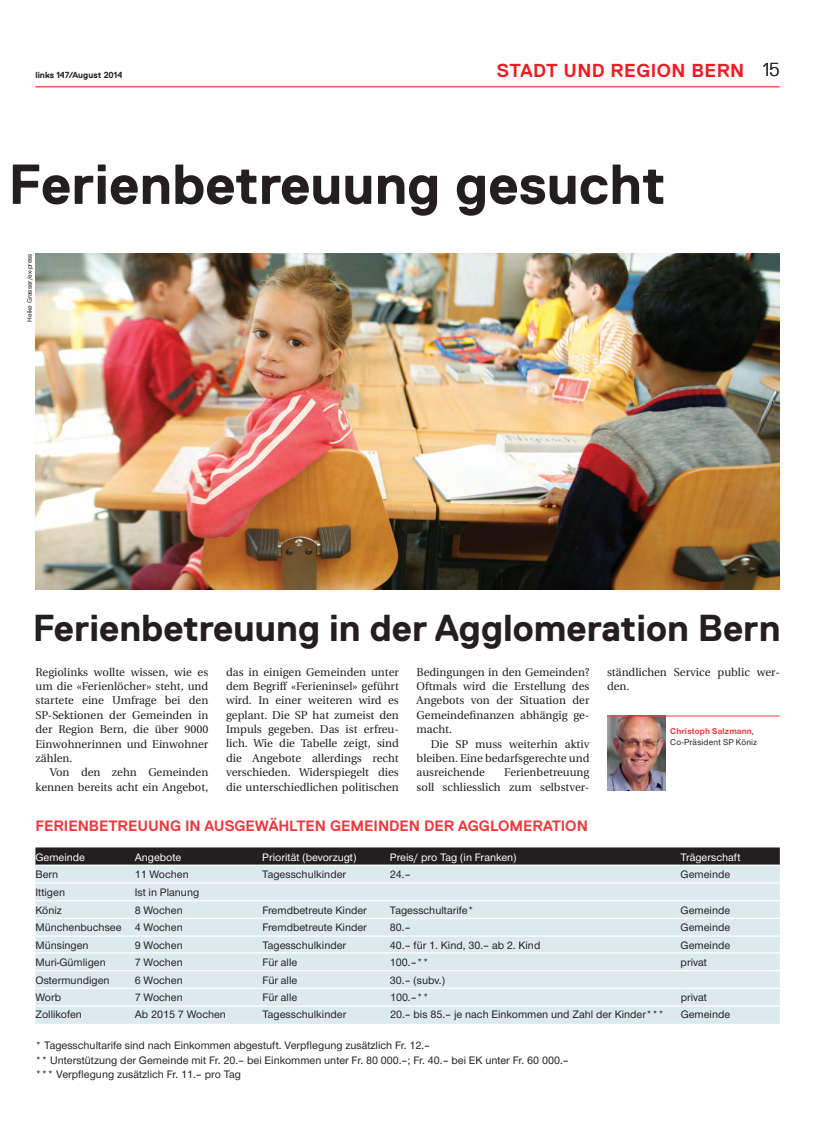
<style>
.page{position:relative;width:833px;height:1134px;background:#fff}
.page>*{position:absolute;margin:0;border:0;box-sizing:border-box;transform-origin:0 0}
.t1{font:700 56.25px "Replica";color:#231f20}
.t2{font:700 37.5px "Replica";color:#231f20}
.t3{font:700 18.75px "Replica";letter-spacing:.025em;color:#ee1d23}
.t4{font:700 15px "Replica";letter-spacing:-.005em;color:#ee3a3e}
.t5{font:11.25px/14.4px "Utopia";color:#231f20;text-align:justify}
.t6{font:500 11.25px/14.4px "Nimbus San Nov";color:#231f20}
.t7{font:500 11.25px "Nimbus San Nov";color:#fff}
.t8{font:500 8.75px/11.9px "Nimbus San Nov";letter-spacing:.02em;color:#231f20}
.t9{font:700 8.75px "Replica";color:#231f20}
.t10{font:500 6.88px "Nimbus San Nov";color:#231f20}
.s1{font-weight:300;color:#231f20}
.s2{font-weight:700;color:#ee3a3e}
.s3{color:#231f20}
</style>
<div class="page">
<hr style="left:35px;top:86px;width:745px;height:1px;background:#ee3a3e">
<img style="left:35px;top:253px;width:745px;height:336px">
<div style="left:35px;top:847px;width:745px;height:17px;background:#231f20"></div>
<div style="left:35px;top:866px;width:745px;height:158px;background:#dce9ee"></div>
<hr style="left:35px;top:882px;width:100px;height:1px;background:#fff">
<hr style="left:135px;top:882px;width:127px;height:1px;background:#fff">
<hr style="left:262px;top:882px;width:128px;height:1px;background:#fff">
<hr style="left:390px;top:882px;width:290px;height:1px;background:#fff">
<hr style="left:680px;top:882px;width:100px;height:1px;background:#fff">
<hr style="left:35px;top:900px;width:100px;height:1px;background:#fff">
<hr style="left:135px;top:900px;width:127px;height:1px;background:#fff">
<hr style="left:262px;top:900px;width:128px;height:1px;background:#fff">
<hr style="left:390px;top:900px;width:290px;height:1px;background:#fff">
<hr style="left:680px;top:900px;width:100px;height:1px;background:#fff">
<hr style="left:35px;top:918px;width:100px;height:1px;background:#fff">
<hr style="left:135px;top:918px;width:127px;height:1px;background:#fff">
<hr style="left:262px;top:918px;width:128px;height:1px;background:#fff">
<hr style="left:390px;top:918px;width:290px;height:1px;background:#fff">
<hr style="left:680px;top:918px;width:100px;height:1px;background:#fff">
<hr style="left:35px;top:935px;width:100px;height:2px;background:#fff">
<hr style="left:135px;top:935px;width:127px;height:2px;background:#fff">
<hr style="left:262px;top:935px;width:128px;height:2px;background:#fff">
<hr style="left:390px;top:935px;width:290px;height:2px;background:#fff">
<hr style="left:680px;top:935px;width:100px;height:2px;background:#fff">
<hr style="left:35px;top:952px;width:100px;height:1px;background:#fff">
<hr style="left:135px;top:952px;width:127px;height:1px;background:#fff">
<hr style="left:262px;top:952px;width:128px;height:1px;background:#fff">
<hr style="left:390px;top:952px;width:290px;height:1px;background:#fff">
<hr style="left:680px;top:952px;width:100px;height:1px;background:#fff">
<hr style="left:35px;top:970px;width:100px;height:1px;background:#fff">
<hr style="left:135px;top:970px;width:127px;height:1px;background:#fff">
<hr style="left:262px;top:970px;width:128px;height:1px;background:#fff">
<hr style="left:390px;top:970px;width:290px;height:1px;background:#fff">
<hr style="left:680px;top:970px;width:100px;height:1px;background:#fff">
<hr style="left:35px;top:988px;width:100px;height:1px;background:#fff">
<hr style="left:135px;top:988px;width:127px;height:1px;background:#fff">
<hr style="left:262px;top:988px;width:128px;height:1px;background:#fff">
<hr style="left:390px;top:988px;width:290px;height:1px;background:#fff">
<hr style="left:680px;top:988px;width:100px;height:1px;background:#fff">
<hr style="left:35px;top:1005px;width:100px;height:2px;background:#fff">
<hr style="left:135px;top:1005px;width:127px;height:2px;background:#fff">
<hr style="left:262px;top:1005px;width:128px;height:2px;background:#fff">
<hr style="left:390px;top:1005px;width:290px;height:2px;background:#fff">
<hr style="left:680px;top:1005px;width:100px;height:2px;background:#fff">
<img style="left:607px;top:717px;width:59px;height:74px">
<hr style="left:607px;top:716px;width:172px;height:1px;background:#ee3a3e">
<p class="t9" style="left:35px;top:70px;width:88px">links 147/August 2014</p>
<h3 class="t3" style="left:497px;top:60px;width:284px">STADT UND REGION BERN <span class="s1">15</span></h3>
<h1 class="t1" style="left:8px;top:153px;width:659px">Ferienbetreuung gesucht</h1>
<p class="t10" style="left:25px;top:322px;width:70px;rotate:-90deg">Heike Grasser/ex-press</p>
<h2 class="t2" style="left:33px;top:607px;width:749px">Ferienbetreuung in der Agglomeration Bern</h2>
<p class="t5" style="left:226px;top:665px;width:174px">das in einigen Gemeinden unter dem Begriff «Ferieninsel» geführt wird. In einer weiteren wird es geplant. Die SP hat zumeist den Impuls gegeben. Das ist erfreu&shy;lich. Wie die Tabelle zeigt, sind die Angebote allerdings recht verschieden. Widerspiegelt dies die unterschiedlichen politischen</p>
<p class="t5" style="left:416px;top:665px;width:174px">Bedingungen in den Gemeinden?<br>Oftmals wird die Erstellung des Angebots von der Situation der Gemeindefinanzen abhängig ge&shy;macht.</p>
<p class="t5" style="left:36px;top:665px;width:174px">Regiolinks wollte wissen, wie es um die «Ferienlöcher» steht, und startete eine Umfrage bei den SP-Sektionen der Gemeinden in der Region Bern, die über 9000<br>Einwohnerinnen und Einwohner zählen.</p>
<p class="t5" style="left:36px;top:765px;width:174px;text-align:right">Von den zehn Gemeinden kennen bereits acht ein Angebot,</p>
<h3 class="t4" style="left:35px;top:818px;width:554px">FERIENBETREUUNG IN AUSGEWÄHLTEN GEMEINDEN DER AGGLOMERATION</h3>
<p class="t5" style="left:416px;top:737px;width:174px;text-indent:14px">Die SP muss weiterhin aktiv bleiben. Eine bedarfsgerechte und ausreichende</p>
<p class="t5" style="left:416px;top:765px;width:174px;text-align:right">Ferienbetreuung<br>soll schliesslich zum selbstver-</p>
<p class="t5" style="left:607px;top:665px;width:174px">ständlichen Service public wer&shy;den.</p>
<p class="t8" style="left:670px;top:725px;width:88px"><span class="s2">Christoph Salzmann</span>,<br>Co-Präsident SP Köniz</p>
<p class="t7" style="left:35px;top:850px;width:51px">Gemeinde</p>
<p class="t7" style="left:135px;top:850px;width:57px">Angebote <span class="s3">n</span></p>
<p class="t7" style="left:262px;top:850px;width:96px">Priorität (bevorzugt)</p>
<p class="t7" style="left:390px;top:850px;width:128px">Preis/ pro Tag (in Franken)</p>
<p class="t7" style="left:680px;top:850px;width:62px">Trägerschaft</p>
<p class="t6" style="left:35px;top:867px;width:24px">Bern</p>
<p class="t6" style="left:135px;top:867px;width:56px">11 Wochen</p>
<p class="t6" style="left:262px;top:867px;width:85px">Tagesschulkinder</p>
<p class="t6" style="left:390px;top:867px;width:22px">24.–</p>
<p class="t6" style="left:680px;top:867px;width:51px">Gemeinde</p>
<p class="t6" style="left:35px;top:885px;width:31px">Ittigen</p>
<p class="t6" style="left:135px;top:885px;width:66px">Ist in Planung</p>
<p class="t6" style="left:35px;top:903px;width:28px">Köniz</p>
<p class="t6" style="left:135px;top:903px;width:50px">8 Wochen</p>
<p class="t6" style="left:262px;top:903px;width:106px">Fremdbetreute Kinder</p>
<p class="t6" style="left:390px;top:903px;width:85px">Tagesschultarife*</p>
<p class="t6" style="left:680px;top:903px;width:51px">Gemeinde</p>
<p class="t6" style="left:35px;top:920px;width:149px">Münchenbuchsee 4 Wochen</p>
<p class="t6" style="left:262px;top:920px;width:106px">Fremdbetreute Kinder</p>
<p class="t6" style="left:390px;top:920px;width:22px">80.–</p>
<p class="t6" style="left:680px;top:920px;width:51px">Gemeinde</p>
<p class="t6" style="left:35px;top:938px;width:55px">Münsingen</p>
<p class="t6" style="left:135px;top:938px;width:50px">9 Wochen</p>
<p class="t6" style="left:262px;top:938px;width:85px">Tagesschulkinder</p>
<p class="t6" style="left:390px;top:938px;width:152px">40.– für 1. Kind, 30.– ab 2. Kind</p>
<p class="t6" style="left:680px;top:938px;width:51px">Gemeinde</p>
<p class="t6" style="left:35px;top:955px;width:72px">Muri-Gümligen</p>
<p class="t6" style="left:135px;top:955px;width:50px">7 Wochen</p>
<p class="t6" style="left:262px;top:955px;width:37px">Für alle</p>
<p class="t6" style="left:390px;top:955px;width:40px">100.–**</p>
<p class="t6" style="left:680px;top:955px;width:28px">privat</p>
<p class="t6" style="left:36px;top:973px;width:76px">Ostermundigen</p>
<p class="t6" style="left:135px;top:973px;width:50px">6 Wochen</p>
<p class="t6" style="left:262px;top:973px;width:37px">Für alle</p>
<p class="t6" style="left:390px;top:973px;width:57px">30.– (subv.)</p>
<p class="t6" style="left:36px;top:990px;width:27px">Worb</p>
<p class="t6" style="left:135px;top:990px;width:50px">7 Wochen</p>
<p class="t6" style="left:262px;top:990px;width:37px">Für alle</p>
<p class="t6" style="left:390px;top:990px;width:40px">100.–**</p>
<p class="t6" style="left:680px;top:990px;width:28px">privat</p>
<p class="t6" style="left:36px;top:1007px;width:48px">Zollikofen</p>
<p class="t6" style="left:135px;top:1007px;width:93px">Ab 2015 7 Wochen</p>
<p class="t6" style="left:262px;top:1007px;width:85px">Tagesschulkinder</p>
<p class="t6" style="left:390px;top:1007px;width:276px">20.– bis 85.– je nach Einkommen und Zahl der Kinder***</p>
<p class="t6" style="left:680px;top:1007px;width:51px">Gemeinde</p>
<p class="t6" style="left:35px;top:1038px;width:535px">* Tagesschultarife sind nach Einkommen abgestuft. Verpflegung zusätzlich Fr. 12.–<br>** Unterstützung der Gemeinde mit Fr. 20.– bei Einkommen unter Fr. 80 000.–; Fr. 40.– bei EK unter Fr. 60 000.– *** Verpflegung zusätzlich Fr. 11.– pro Tag</p>
</div>
